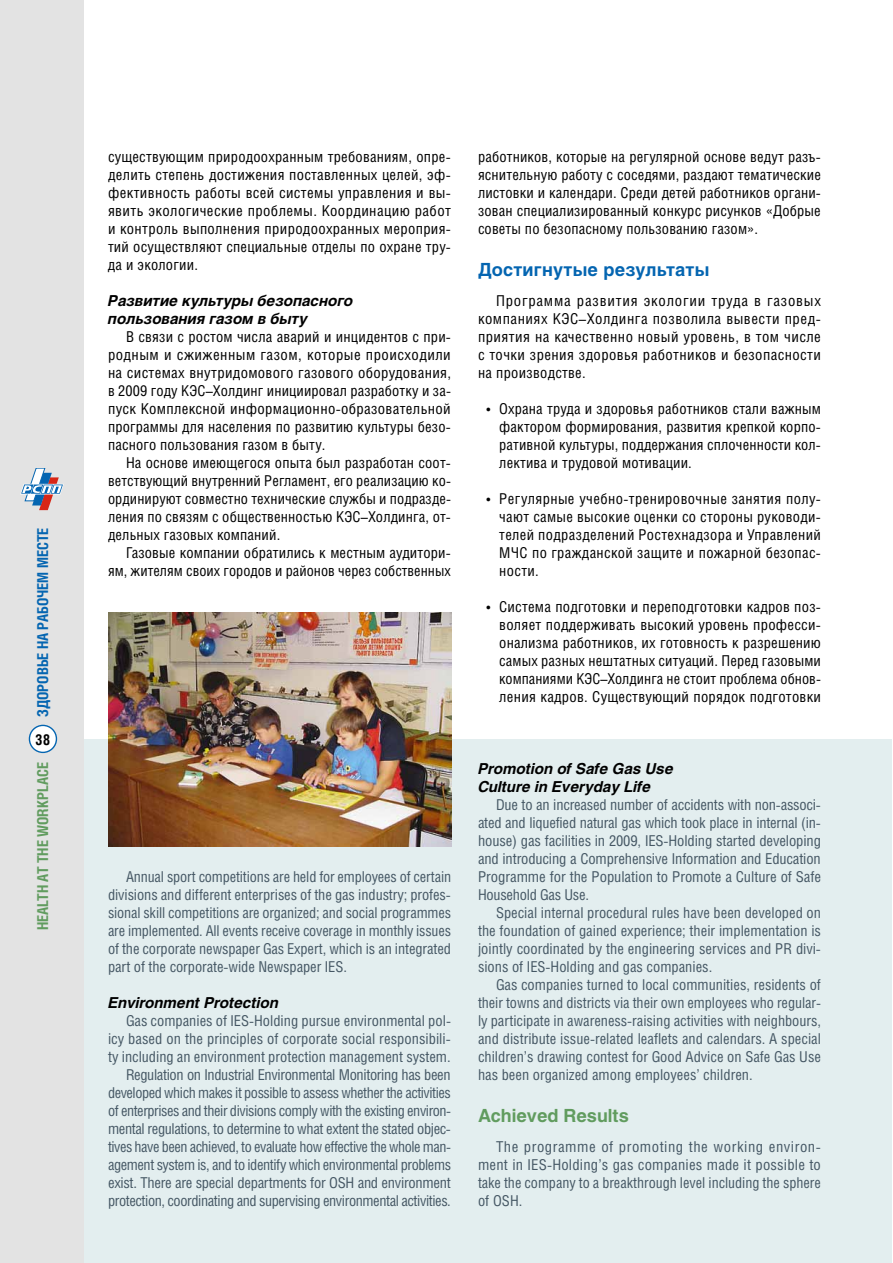
<style>
.page{position:relative;width:893px;height:1263px;background:#fff}
.page>*{position:absolute;margin:0;border:0;box-sizing:border-box;transform-origin:0 0}
.t1{font:700 18px "Helios";letter-spacing:.01em;color:#0465b1}
.t2{font:700 18px "Helios";color:#619c5f}
.t3{font:15px/18px "Helios Cond";letter-spacing:.01em;color:#000;text-align:justify}
.t4{font:15px/18px "Helios Cond";letter-spacing:-.02em;color:#455764;text-align:justify}
.t5{font:italic 700 15px/18px "Helios";color:#000}
.t6{font:700 15px "Helios Cond";color:#0465b1}
.t7{font:700 15px "Helios Cond";color:#619c5f}
.t8{font:700 15px "Helios Cond";color:#000}
</style>
<div class="page">
<div style="left:0;top:739px;width:892px;height:524px;background:#e3eeef"></div>
<div style="left:0;top:0;width:84px;height:1263px;background:#e3e3e3"></div>
<svg style="left:20px;top:468px;width:44px;height:42px"></svg>
<div style="left:29px;top:725px;width:27px;height:27px;background:#fff;border-radius:50%"></div>
<div style="left:29px;top:725px;width:28px;height:28px;border:1px solid #0465b1;border-radius:50%"></div>
<img style="left:108px;top:612px;width:343px;height:234px">
<p class="t6" style="left:34px;top:717px;width:191px;rotate:-90deg">ЗДОРОВЬЕ НА РАБОЧЕМ МЕСТЕ</p>
<p class="t8" style="left:35px;top:730px;width:17px">38</p>
<p class="t7" style="left:34px;top:930px;width:169px;rotate:-90deg">HEALTH AT THE WORKPLACE</p>
<p class="t3" style="left:108px;top:147px;width:345px">существующим природоохранным требованиям, опре&shy;делить степень достижения поставленных целей, эф&shy;фективность работы всей системы управления и вы&shy;явить экологические проблемы. Координацию работ и контроль выполнения природоохранных мероприя&shy;тий осуществляют специальные отделы по охране тру&shy;да и экологии.</p>
<p class="t5" style="left:108px;top:292px;width:247px">Развитие культуры безопасного пользования газом в быту</p>
<p class="t3" style="left:108px;top:327px;width:345px;text-indent:18px">В связи с ростом числа аварий и инцидентов с при&shy;родным и сжиженным газом, которые происходили на системах внутридомового газового оборудования, в 2009 году КЭС–Холдинг инициировал разработку и за&shy;пуск Комплексной информационно-образовательной программы для населения по развитию культуры безо&shy;пасного пользования газом в быту.</p>
<p class="t3" style="left:108px;top:453px;width:344px;text-indent:18px">На основе имеющегося опыта был разработан соот&shy;ветствующий внутренний Регламент, его реализацию ко&shy;ординируют совместно технические службы и подразде&shy;ления по связям с общественностью КЭС–Холдинга, от&shy;дельных газовых компаний.</p>
<p class="t3" style="left:108px;top:543px;width:344px;text-align:right">Газовые компании обратились к местным аудитори&shy;ям, жителям своих городов и районов через собственных</p>
<p class="t4" style="left:108px;top:867px;width:345px;text-indent:18px">Annual sport competitions are held for employees of certain divisions and different enterprises of the gas industry; profes&shy;sional skill competitions are organized; and social programmes are implemented. All events receive coverage in monthly issues of the corporate newspaper Gas Expert, which is an integrated part of the corporate-wide Newspaper IES.</p>
<p class="t5" style="left:108px;top:994px;width:172px">Environment Protection</p>
<p class="t4" style="left:108px;top:1011px;width:345px;text-align:right">Gas companies of IES-Holding pursue environmental pol&shy;icy based on the principles of corporate social responsibili&shy;ty including an environment protection management system.<br>Regulation on Industrial Environmental Monitoring has been developed which makes it possible to assess whether the activities of enterprises and their divisions comply with the existing environ&shy;mental regulations, to determine to what extent the stated objec&shy;tives have been achieved, to evaluate how effective the whole man&shy;agement system is, and to identify which environmental problems exist. There are special departments for OSH and environment protection, coordinating and supervising environmental activities.</p>
<p class="t3" style="left:478px;top:147px;width:344px">работников, которые на регулярной основе ведут разъ&shy;яснительную работу с соседями, раздают тематические листовки и календари. Среди детей работников органи&shy;зован специализированный конкурс рисунков «Добрые советы по безопасному пользованию газом».</p>
<p class="t1" style="left:478px;top:259px;width:233px">Достигнутые результаты</p>
<p class="t3" style="left:478px;top:291px;width:345px;text-indent:18px">Программа развития экологии труда в газовых компаниях КЭС–Холдинга позволила вывести пред&shy;приятия на качественно новый уровень, в том числе с точки зрения здоровья работников и безопасности на производстве.</p>
<p class="t3" style="left:499px;top:399px;width:323px;text-indent:-13px">• Охрана труда и здоровья работников стали важным фактором формирования, развития крепкой корпо&shy;ративной культуры, поддержания сплоченности кол&shy;лектива и трудовой мотивации.</p>
<p class="t3" style="left:499px;top:489px;width:323px;text-indent:-13px">• Регулярные учебно-тренировочные занятия полу&shy;чают самые высокие оценки со стороны руководи&shy;телей подразделений Ростехнадзора и Управлений МЧС по гражданской защите и пожарной безопас&shy;ности.</p>
<p class="t3" style="left:499px;top:597px;width:323px;text-indent:-13px">• Система подготовки и переподготовки кадров поз&shy;воляет поддерживать высокий уровень професси&shy;онализма работников, их готовность к разрешению самых разных нештатных ситуаций. Перед газовыми компаниями КЭС–Холдинга не стоит проблема обнов&shy;ления кадров. Существующий порядок подготовки</p>
<p class="t5" style="left:478px;top:760px;width:197px">Promotion of Safe Gas Use<br>Culture in Everyday Life</p>
<p class="t4" style="left:478px;top:795px;width:345px;text-indent:18px">Due to an increased number of accidents with non-associ&shy;ated and liquefied natural gas which took place in internal (in&shy;house) gas facilities in 2009, IES-Holding started developing and introducing a Comprehensive Information and Education Programme for the Population to Promote a Culture of Safe Household Gas Use.</p>
<p class="t4" style="left:478px;top:903px;width:344px;text-indent:18px">Special internal procedural rules have been developed on the foundation of gained experience; their implementation is jointly coordinated by the engineering services and PR divi&shy;sions of IES-Holding and gas companies.</p>
<p class="t4" style="left:478px;top:975px;width:345px;text-indent:18px">Gas companies turned to local communities, residents of their towns and districts via their own employees who regular&shy;ly participate in awareness-raising activities with neighbours, and distribute issue-related leaflets and calendars. A special children’s drawing contest for Good Advice on Safe Gas Use has been organized among employees’ children.</p>
<p class="t2" style="left:478px;top:1105px;width:152px">Achieved Results</p>
<p class="t4" style="left:478px;top:1137px;width:344px;text-indent:18px">The programme of promoting the working environ&shy;ment in IES-Holding’s gas companies made it possible to take the company to a breakthrough level including the sphere of OSH.</p>
</div>
